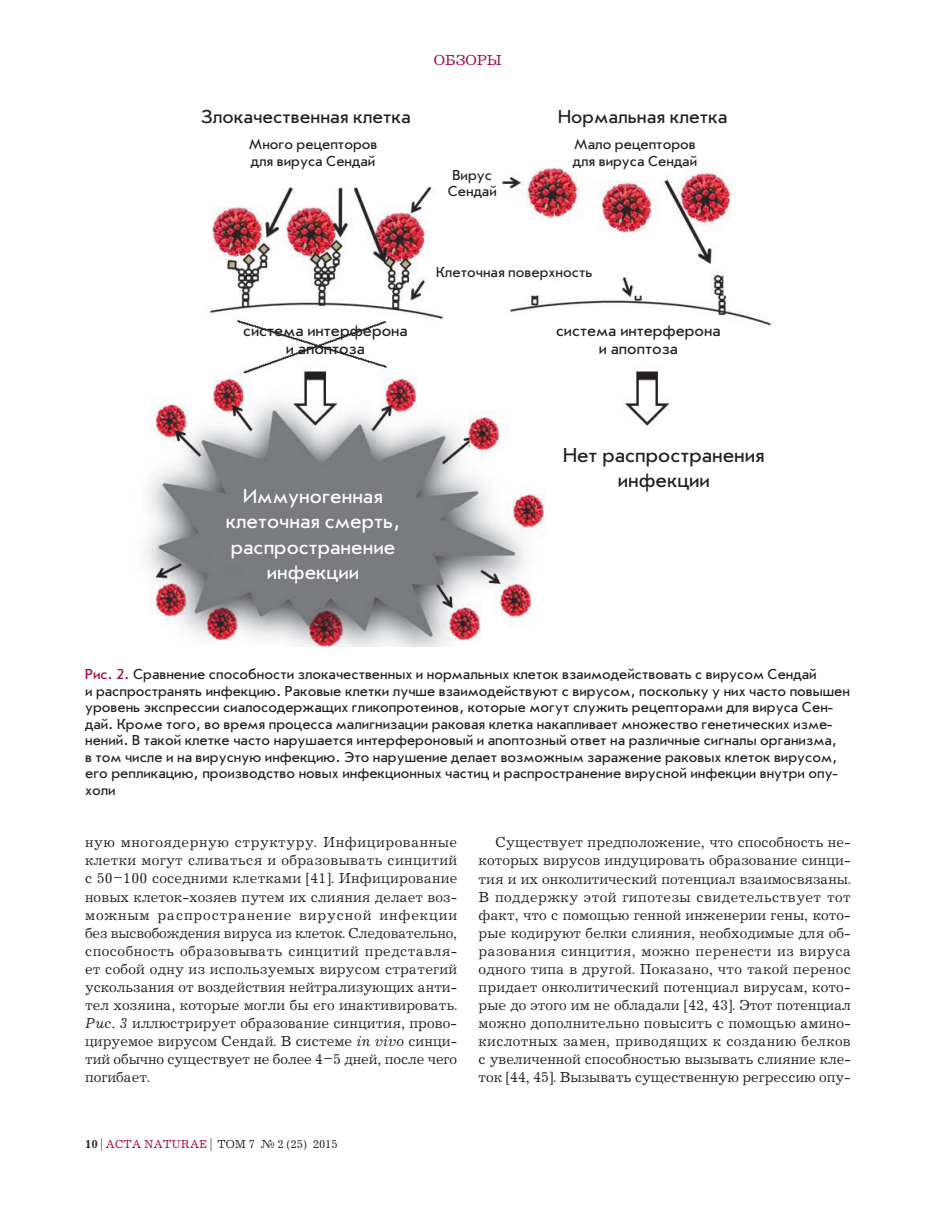
<style>
.page{position:relative;width:936px;height:1212px;background:#fff}
.page>*{position:absolute;margin:0;border:0;box-sizing:border-box;transform-origin:0 0}
.t1{font:21px/25.2px "Journal Sans C";color:#fff;text-align:center}
.t2{font:21px/25.2px "Journal Sans C";color:#231f20;text-align:center}
.t3{font:19.5px "Journal Sans C";color:#231f20}
.t4{font:16.5px/18px "Journal Sans C";color:#231f20;text-align:center}
.t5{font:15px/18px "Journal C";color:#231f20;text-align:justify}
.t6{font:15px/16.5px "Journal Sans C";color:#231f20}
.t7{font:15px "Journal C";color:#a50231}
.t8{font:12px "Journal C";color:#231f20}
.s1{color:#a50231}
.s2{font-style:italic}
.s3{font-weight:700}
</style>
<div class="page">
<img style="left:145px;top:167px;width:627px;height:479px">
<p class="t7" style="left:434px;top:52px;width:70px">ОБЗОРЫ</p>
<h2 class="t3" style="left:201px;top:106px;width:211px">Злокачественная клетка</h2>
<h2 class="t3" style="left:558px;top:106px;width:171px">Нормальная клетка</h2>
<p class="t6" style="left:249px;top:136px;width:130px">Много рецепторов для вируса Сендай</p>
<p class="t6" style="left:572px;top:136px;width:126px">Мало рецепторов для вируса Сендай</p>
<p class="t6" style="left:447px;top:167px;width:51px;text-align:center">Вирус<br>Сендай</p>
<p class="t6" style="left:436px;top:265px;width:158px">Клеточная поверхность</p>
<p class="t4" style="left:243px;top:322px;width:166px">система интерферона и апоптоза</p>
<p class="t4" style="left:556px;top:322px;width:166px">система интерферона и апоптоза</p>
<h1 class="t1" style="left:226px;top:484px;width:176px">Иммуногенная клеточная смерть, распространение инфекции</h1>
<h1 class="t2" style="left:563px;top:443px;width:203px">Нет распространения инфекции</h1>
<p class="t6" style="left:85px;top:666px;width:766px"><span class="s1">Рис. 2.</span> Сравнение способности злокачественных и нормальных клеток взаимодействовать с вирусом Сендай<br>и распространять инфекцию. Раковые клетки лучше взаимодействуют с вирусом, поскольку у них часто повышен уровень экспрессии сиалосодержащих гликопротеинов, которые могут служить рецепторами для вируса Сен&shy;дай. Кроме того, во время процесса малигнизации раковая клетка накапливает множество генетических изме&shy;нений. В такой клетке часто нарушается интерфероновый и апоптозный ответ на различные сигналы организма,<br>в том числе и на вирусную инфекцию. Это нарушение делает возможным заражение раковых клеток вирусом, его репликацию, производство новых инфекционных частиц и распространение вирусной инфекции внутри опу&shy;холи</p>
<p class="t5" style="left:85px;top:834px;width:374px">ную многоядерную структуру. Инфицированные клетки могут сливаться и образовывать синцитий с 50–100 соседними клетками [41]. Инфицирование новых клеток-хозяев путем их слияния делает воз&shy;можным распространение вирусной инфекции без высвобождения вируса из клеток. Следовательно, способность образовывать синцитий представля&shy;ет собой одну из используемых вирусом стратегий ускользания от воздействия нейтрализующих анти&shy;тел хозяина, которые могли бы его инактивировать.<br><span class="s2">Рис. 3</span> иллюстрирует образование синцития, прово&shy;цируемое вирусом Сендай. В системе <span class="s2">in vivo</span> синци&shy;тий обычно существует не более 4–5 дней, после чего погибает.</p>
<p class="t5" style="left:478px;top:834px;width:374px;text-indent:17px">Существует предположение, что способность не&shy;которых вирусов индуцировать образование синци&shy;тия и их онколитический потенциал взаимосвязаны.<br>В поддержку этой гипотезы свидетельствует тот факт, что с помощью генной инженерии гены, кото&shy;рые кодируют белки слияния, необходимые для об&shy;разования синцития, можно перенести из вируса одного типа в другой. Показано, что такой перенос придает онколитический потенциал вирусам, кото&shy;рые до этого им не обладали [42, 43]. Этот потенциал можно дополнительно повысить с помощью амино&shy;кислотных замен, приводящих к созданию белков с увеличенной способностью вызывать слияние кле&shy;ток [44, 45]. Вызывать существенную регрессию опу-</p>
<p class="t8" style="left:85px;top:1137px;width:254px"><span class="s3">10</span> | <span class="s1">ACTA NATURAE</span> | ТОМ 7 № 2 (25) 2015</p>
</div>
